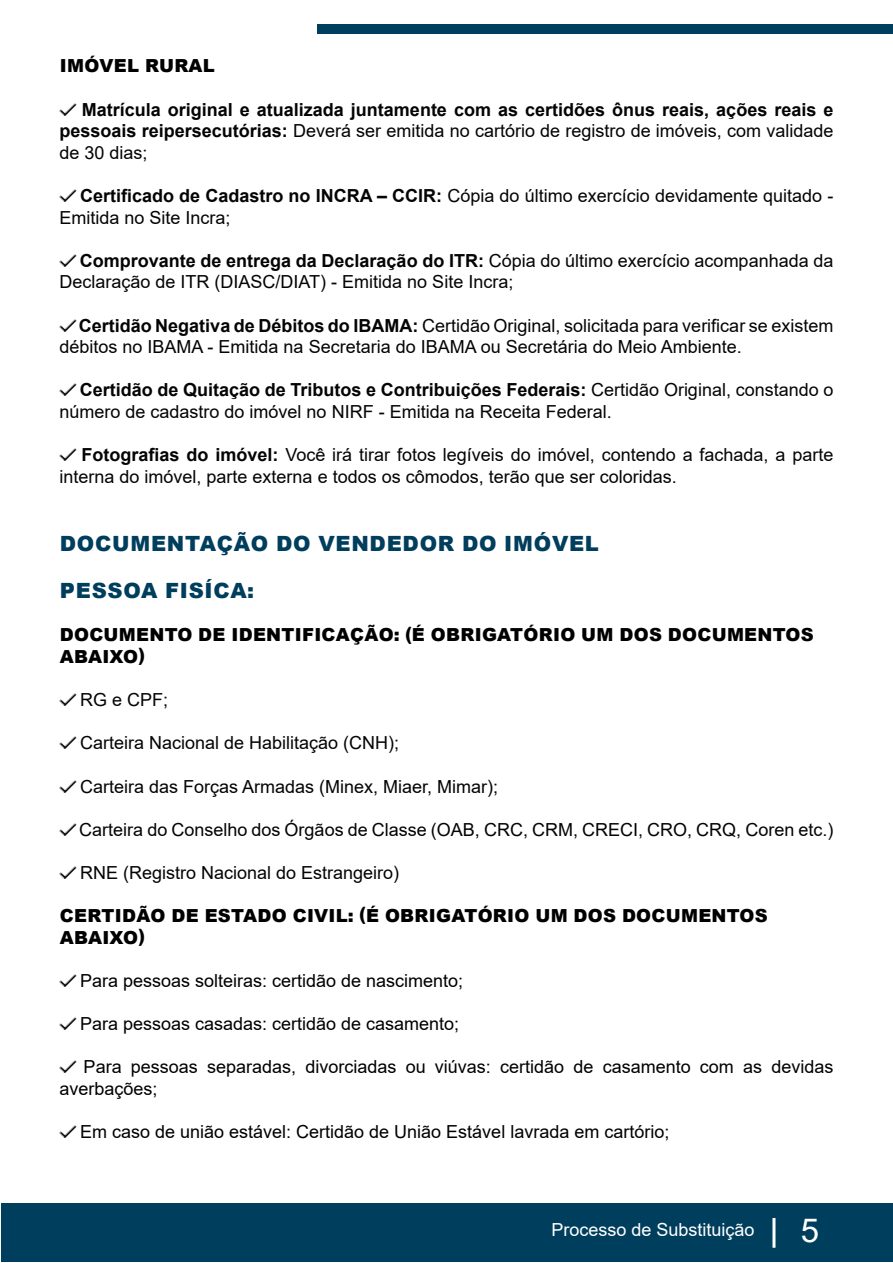
<style>
.page{position:relative;width:893px;height:1263px;background:#fff}
.page>*{position:absolute;margin:0;border:0;box-sizing:border-box;transform-origin:0 0}
.t1{font:33px "Arial";color:#fff}
.t2{font:900 21px "Arial";letter-spacing:.035em;color:#003e5d}
.t3{font:18px/21.6px "Arial";color:#040406}
.t4{font:18px/21.6px "Arial";color:#000}
.t5{font:700 18px/21.6px "Arial";color:#040406;text-align:justify}
.t6{font:900 18px/21.6px "Arial";letter-spacing:.015em;color:#000}
.t7{font:18px "Arial";color:#fff}
.s1{font-weight:400}
.s2{font-weight:700}
</style>
<div class="page">
<div style="left:317px;top:24px;width:575px;height:10px;background:#003e5d"></div>
<div style="left:1px;top:1203px;width:891px;height:59px;background:#003e5d"></div>
<hr style="left:772px;top:1218px;width:3px;height:30px;background:#fff">
<p class="t6" style="left:60px;top:55px;width:157px">IMÓVEL RURAL</p>
<p class="t5" style="left:60px;top:99px;width:775px;text-indent:22px">Matrícula original e atualizada juntamente com as certidões ônus reais, ações reais e pessoais reipersecutórias: <span class="s1">Deverá ser emitida no cartório de registro de imóveis, com validade de 30 dias;</span></p>
<p class="t3" style="left:60px;top:185px;width:775px;text-indent:21px"><span class="s2">Certificado de Cadastro no INCRA – CCIR:</span> Cópia do último exercício devidamente quitado -<br>Emitida no Site Incra;</p>
<p class="t3" style="left:60px;top:250px;width:775px;text-indent:20px"><span class="s2">Comprovante de entrega da Declaração do ITR:</span> Cópia do último exercício acompanhada da<br>Declaração de ITR (DIASC/DIAT) - Emitida no Site Incra;</p>
<p class="t3" style="left:60px;top:314px;width:775px;text-indent:19px"><span class="s2">Certidão Negativa de Débitos do IBAMA:</span> Certidão Original, solicitada para verificar se existem débitos no IBAMA - Emitida na Secretaria do IBAMA ou Secretária do Meio Ambiente.</p>
<p class="t3" style="left:60px;top:379px;width:775px;text-indent:20px"><span class="s2">Certidão de Quitação de Tributos e Contribuições Federais:</span> Certidão Original, constando o número de cadastro do imóvel no NIRF - Emitida na Receita Federal.</p>
<p class="t3" style="left:60px;top:444px;width:775px;text-indent:22px"><span class="s2">Fotografias do imóvel:</span> Você irá tirar fotos legíveis do imóvel, contendo a fachada, a parte interna do imóvel, parte externa e todos os cômodos, terão que ser coloridas.</p>
<p class="t2" style="left:60px;top:528px;width:541px">DOCUMENTAÇÃO DO VENDEDOR DO IMÓVEL</p>
<p class="t2" style="left:60px;top:575px;width:196px">PESSOA FISÍCA:</p>
<p class="t6" style="left:60px;top:623px;width:755px">DOCUMENTO DE IDENTIFICAÇÃO: (É OBRIGATÓRIO UM DOS DOCUMENTOS<br>ABAIXO)</p>
<p class="t3" style="left:80px;top:689px;width:90px">RG e CPF;</p>
<p class="t3" style="left:80px;top:732px;width:321px">Carteira Nacional de Habilitação (CNH);</p>
<p class="t3" style="left:80px;top:775px;width:420px">Carteira das Forças Armadas (Minex, Miaer, Mimar);</p>
<p class="t3" style="left:79px;top:818px;width:756px">Carteira do Conselho dos Órgãos de Classe (OAB, CRC, CRM, CRECI, CRO, CRQ, Coren etc.)</p>
<p class="t3" style="left:80px;top:862px;width:321px">RNE (Registro Nacional do Estrangeiro)</p>
<p class="t6" style="left:60px;top:904px;width:709px">CERTIDÃO DE ESTADO CIVIL: (É OBRIGATÓRIO UM DOS DOCUMENTOS<br>ABAIXO)</p>
<p class="t4" style="left:80px;top:970px;width:385px">Para pessoas solteiras: certidão de nascimento;</p>
<p class="t4" style="left:80px;top:1013px;width:381px">Para pessoas casadas: certidão de casamento;</p>
<p class="t4" style="left:60px;top:1056px;width:775px;text-indent:24px">Para pessoas separadas, divorciadas ou viúvas: certidão de casamento com as devidas averbações;</p>
<p class="t4" style="left:80px;top:1121px;width:591px">Em caso de união estável: Certidão de União Estável lavrada em cartório;</p>
<p class="t7" style="left:551px;top:1217px;width:205px">Processo de Substituição</p>
<h1 class="t1" style="left:801px;top:1208px;width:20px">5</h1>
</div>
